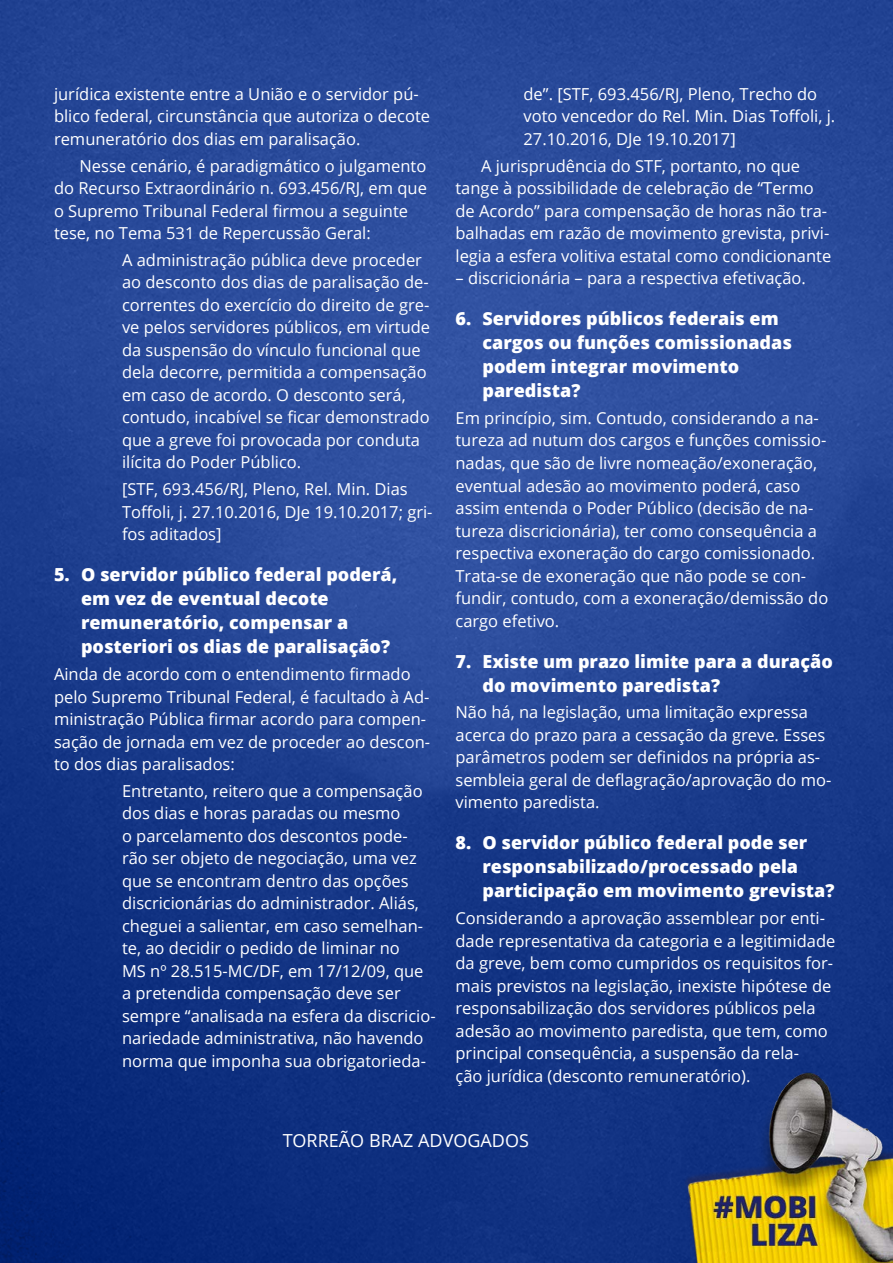
<style>
.page{position:relative;width:893px;height:1263px;background:#fff}
.page>*{position:absolute;margin:0;border:0;box-sizing:border-box;transform-origin:0 0}
.t1{font:800 18px/24px "Open Sans";color:#fff}
.Normal__Web{font:18px "Open Sans";color:#fff}
.resposta{font:16.5px/22.5px "Open Sans";color:#fff}
.citacao{font:16.5px/22.5px "Open Sans";color:#fff}
.resposta2{font:16.5px/22.5px "Open Sans";color:#fff}
</style>
<div class="page">
<img style="left:0;top:0;width:893px;height:1263px">
<img style="left:682px;top:1062px;width:211px;height:201px">
<p class="resposta" style="left:54px;top:82px;width:378px">jurídica existente entre a União e o servidor pú&shy;blico federal, circunstância que autoriza o decote remuneratório dos dias em paralisação.</p>
<p class="resposta2" style="left:54px;top:154px;width:374px;text-indent:26px">Nesse cenário, é paradigmático o julgamento do Recurso Extraordinário n. 693.456/RJ, em que o Supremo Tribunal Federal firmou a seguinte tese, no Tema 531 de Repercussão Geral:</p>
<p class="citacao" style="left:122px;top:248px;width:310px">A administração pública deve proceder ao desconto dos dias de paralisação de&shy;correntes do exercício do direito de gre&shy;ve pelos servidores públicos, em virtude da suspensão do vínculo funcional que dela decorre, permitida a compensação em caso de acordo. O desconto será, contudo, incabível se ficar demonstrado que a greve foi provocada por conduta ilícita do Poder Público.</p>
<p class="citacao" style="left:122px;top:478px;width:312px">[STF, 693.456/RJ, Pleno, Rel. Min. Dias<br>Toffoli, j. 27.10.2016, DJe 19.10.2017; gri&shy;fos aditados]</p>
<p class="t1" style="left:81px;top:562px;width:318px;text-indent:-27px">5. O servidor público federal poderá, em vez de eventual decote remuneratório, compensar a posteriori os dias de paralisação?</p>
<p class="resposta" style="left:54px;top:662px;width:378px">Ainda de acordo com o entendimento firmado pelo Supremo Tribunal Federal, é facultado à Ad&shy;ministração Pública firmar acordo para compen&shy;sação de jornada em vez de proceder ao descon&shy;to dos dias paralisados:</p>
<p class="citacao" style="left:122px;top:779px;width:315px">Entretanto, reitero que a compensação dos dias e horas paradas ou mesmo<br>o parcelamento dos descontos pode&shy;rão ser objeto de negociação, uma vez que se encontram dentro das opções discricionárias do administrador. Aliás, cheguei a salientar, em caso semelhan&shy;te, ao decidir o pedido de liminar no<br>MS nº 28.515-MC/DF, em 17/12/09, que a pretendida compensação deve ser sempre “analisada na esfera da discricio&shy;nariedade administrativa, não havendo norma que imponha sua obrigatorieda-</p>
<p class="citacao" style="left:523px;top:82px;width:313px">de”. [STF, 693.456/RJ, Pleno, Trecho do voto vencedor do Rel. Min. Dias Toffoli, j.<br>27.10.2016, DJe 19.10.2017]</p>
<p class="resposta2" style="left:455px;top:154px;width:377px;text-indent:26px">A jurisprudência do STF, portanto, no que tange à possibilidade de celebração de “Termo de Acordo” para compensação de horas não tra&shy;balhadas em razão de movimento grevista, privi&shy;legia a esfera volitiva estatal como condicionante</p>
<p class="resposta2" style="left:455px;top:267px;width:352px">– discricionária – para a respectiva efetivação.</p>
<p class="t1" style="left:482px;top:306px;width:311px;text-indent:-27px">6. Servidores públicos federais em cargos ou funções comissionadas podem integrar movimento paredista?</p>
<p class="resposta" style="left:455px;top:406px;width:374px">Em princípio, sim. Contudo, considerando a na&shy;tureza ad nutum dos cargos e funções comissio&shy;nadas, que são de livre nomeação/exoneração, eventual adesão ao movimento poderá, caso assim entenda o Poder Público (decisão de na&shy;tureza discricionária), ter como consequência a respectiva exoneração do cargo comissionado.<br>Trata-se de exoneração que não pode se con&shy;fundir, contudo, com a exoneração/demissão do cargo efetivo.</p>
<p class="t1" style="left:482px;top:648px;width:352px;text-indent:-27px">7. Existe um prazo limite para a duração do movimento paredista?</p>
<p class="resposta" style="left:455px;top:701px;width:377px">Não há, na legislação, uma limitação expressa acerca do prazo para a cessação da greve. Esses parâmetros podem ser definidos na própria as&shy;sembleia geral de deflagração/aprovação do mo&shy;vimento paredista.</p>
<p class="t1" style="left:482px;top:830px;width:353px;text-indent:-27px">8. O servidor público federal pode ser responsabilizado/processado pela participação em movimento grevista?</p>
<p class="resposta" style="left:455px;top:906px;width:381px">Considerando a aprovação assemblear por enti&shy;dade representativa da categoria e a legitimidade da greve, bem como cumpridos os requisitos for&shy;mais previstos na legislação, inexiste hipótese de responsabilização dos servidores públicos pela adesão ao movimento paredista, que tem, como principal consequência, a suspensão da rela-<br>ção jurídica (desconto remuneratório).</p>
<p class="Normal__Web" style="left:283px;top:1128px;width:248px">TORREÃO BRAZ ADVOGADOS</p>
</div>
